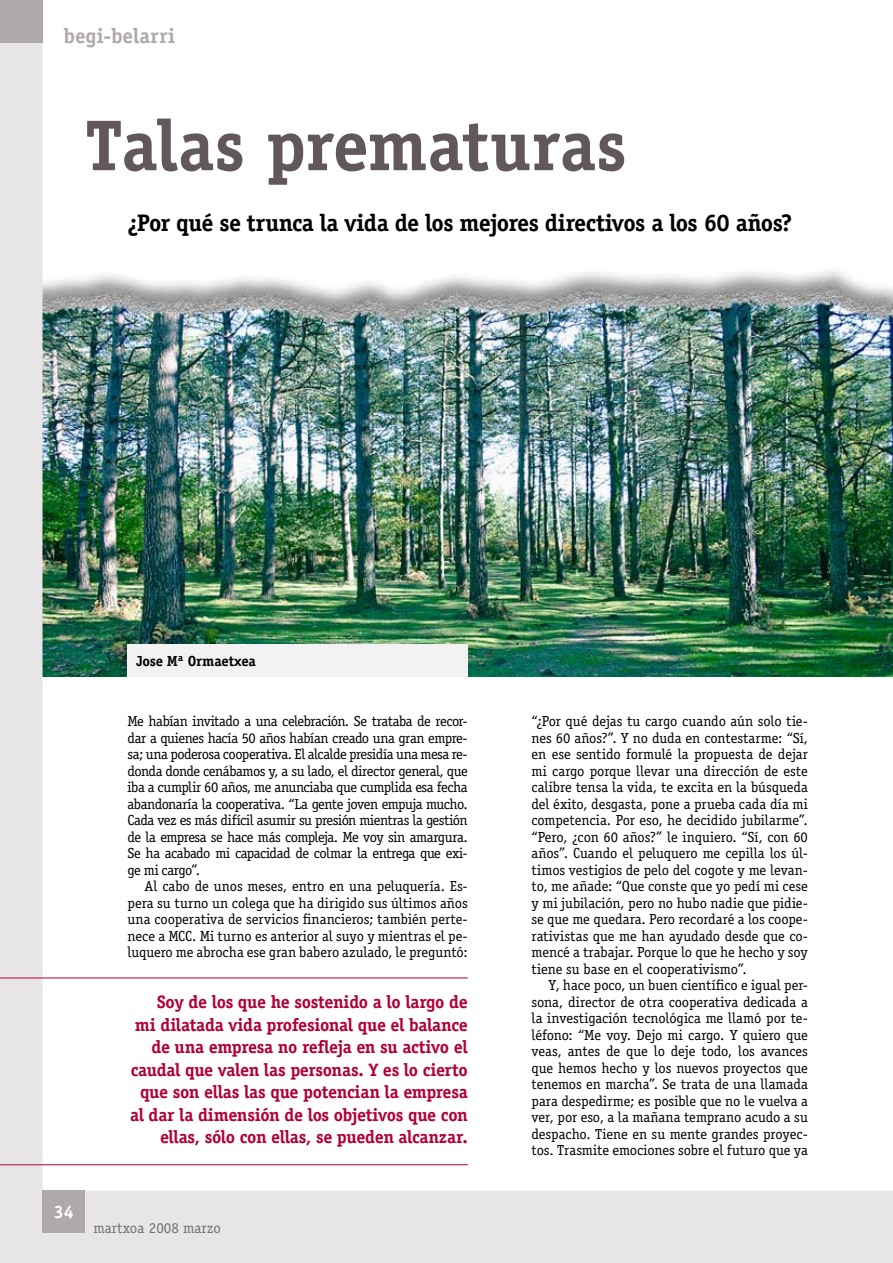
<style>
.page{position:relative;width:893px;height:1263px;background:#fff}
.page>*{position:absolute;margin:0;border:0;box-sizing:border-box;transform-origin:0 0}
.t1{font:700 72px "Officina Serif Std";letter-spacing:-.005em;color:#63575e}
.t2{font:700 24px "Officina Serif Std";letter-spacing:-.025em;color:#000}
.t3{font:700 21px "Officina Serif Std";letter-spacing:.01em;color:#afa9ac}
.t4{font:700 18px/22.5px "Officina Serif Std";letter-spacing:-.02em;color:#b10034;text-align:right}
.t5{font:700 18px "Officina Serif Std";color:#fff}
.t6{font:15px "Officina Serif Std";color:#707173}
.t7{font:14.7px/16.5px "Officina Serif Std";letter-spacing:-.01em;color:#000;text-align:justify}
.t8{font:700 14.7px "Officina Serif Std";letter-spacing:-.015em;color:#000}
</style>
<div class="page">
<img style="left:0;top:43px;width:893px;height:1220px">
<div style="left:43px;top:1191px;width:42px;height:42px;background:#afa9ac"></div>
<div style="left:0;top:0;width:43px;height:43px;background:#afa9ac"></div>
<hr style="left:0;top:977px;width:468px;height:1px;background:#b10034">
<hr style="left:0;top:1164px;width:468px;height:1px;background:#b10034">
<div style="left:128px;top:644px;width:340px;height:32px;background:#f3f2f2"></div>
<h3 class="t3" style="left:64px;top:22px;width:113px">begi-belarri</h3>
<h1 class="t1" style="left:85px;top:101px;width:543px">Talas prematuras</h1>
<h2 class="t2" style="left:128px;top:207px;width:666px">¿Por qué se trunca la vida de los mejores directivos a los 60 años?</h2>
<p class="t8" style="left:136px;top:651px;width:121px">Jose Mª Ormaetxea</p>
<p class="t7" style="left:128px;top:713px;width:342px">Me habían invitado a una celebración. Se trataba de recor&shy;dar a quienes hacía 50 años habían creado una gran empre&shy;sa; una poderosa cooperativa. El alcalde presidía una mesa re&shy;donda donde cenábamos y, a su lado, el director general, que iba a cumplir 60 años, me anunciaba que cumplida esa fecha abandonaría la cooperativa. “La gente joven empuja mucho.<br>Cada vez es más difícil asumir su presión mientras la gestión de la empresa se hace más compleja. Me voy sin amargura.<br>Se ha acabado mi capacidad de colmar la entrega que exi&shy;ge mi cargo”.</p>
<p class="t7" style="left:128px;top:878px;width:342px;text-indent:17px">Al cabo de unos meses, entro en una peluquería. Es&shy;pera su turno un colega que ha dirigido sus últimos años una cooperativa de servicios financieros; también perte&shy;nece a MCC. Mi turno es anterior al suyo y mientras el pe&shy;luquero me abrocha ese gran babero azulado, le preguntó:</p>
<p class="t4" style="left:130px;top:990px;width:339px">Soy de los que he sostenido a lo largo de<br>mi dilatada vida profesional que el balance de una empresa no refleja en su activo el caudal que valen las personas. Y es lo cierto que son ellas las que potencian la empresa al dar la dimensión de los objetivos que con ellas, sólo con ellas, se pueden alcanzar.</p>
<p class="t5" style="left:54px;top:1201px;width:22px">34</p>
<p class="t6" style="left:94px;top:1219px;width:129px">martxoa 2008 marzo</p>
<p class="t7" style="left:531px;top:713px;width:278px">“¿Por qué dejas tu cargo cuando aún solo tie&shy;nes 60 años?”. Y no duda en contestarme: “Sí, en ese sentido formulé la propuesta de dejar mi cargo porque llevar una dirección de este calibre tensa la vida, te excita en la búsqueda del éxito, desgasta, pone a prueba cada día mi competencia. Por eso, he decidido jubilarme”. “Pero, ¿con 60 años?” le inquiero. “Sí, con 60 años”. Cuando el peluquero me cepilla los úl&shy;timos vestigios de pelo del cogote y me levan&shy;to, me añade: “Que conste que yo pedí mi cese y mi jubilación, pero no hubo nadie que pidie&shy;se que me quedara. Pero recordaré a los coope&shy;rativistas que me han ayudado desde que co&shy;mencé a trabajar. Porque lo que he hecho y soy tiene su base en el cooperativismo”.</p>
<p class="t7" style="left:531px;top:977px;width:278px;text-indent:17px">Y, hace poco, un buen científico e igual per&shy;sona, director de otra cooperativa dedicada a la investigación tecnológica me llamó por te&shy;léfono: “Me voy. Dejo mi cargo. Y quiero que veas, antes de que lo deje todo, los avances que hemos hecho y los nuevos proyectos que tenemos en marcha”. Se trata de una llamada para despedirme; es posible que no le vuelva a ver, por eso, a la mañana temprano acudo a su despacho. Tiene en su mente grandes proyec&shy;tos. Trasmite emociones sobre el futuro que ya</p>
</div>
